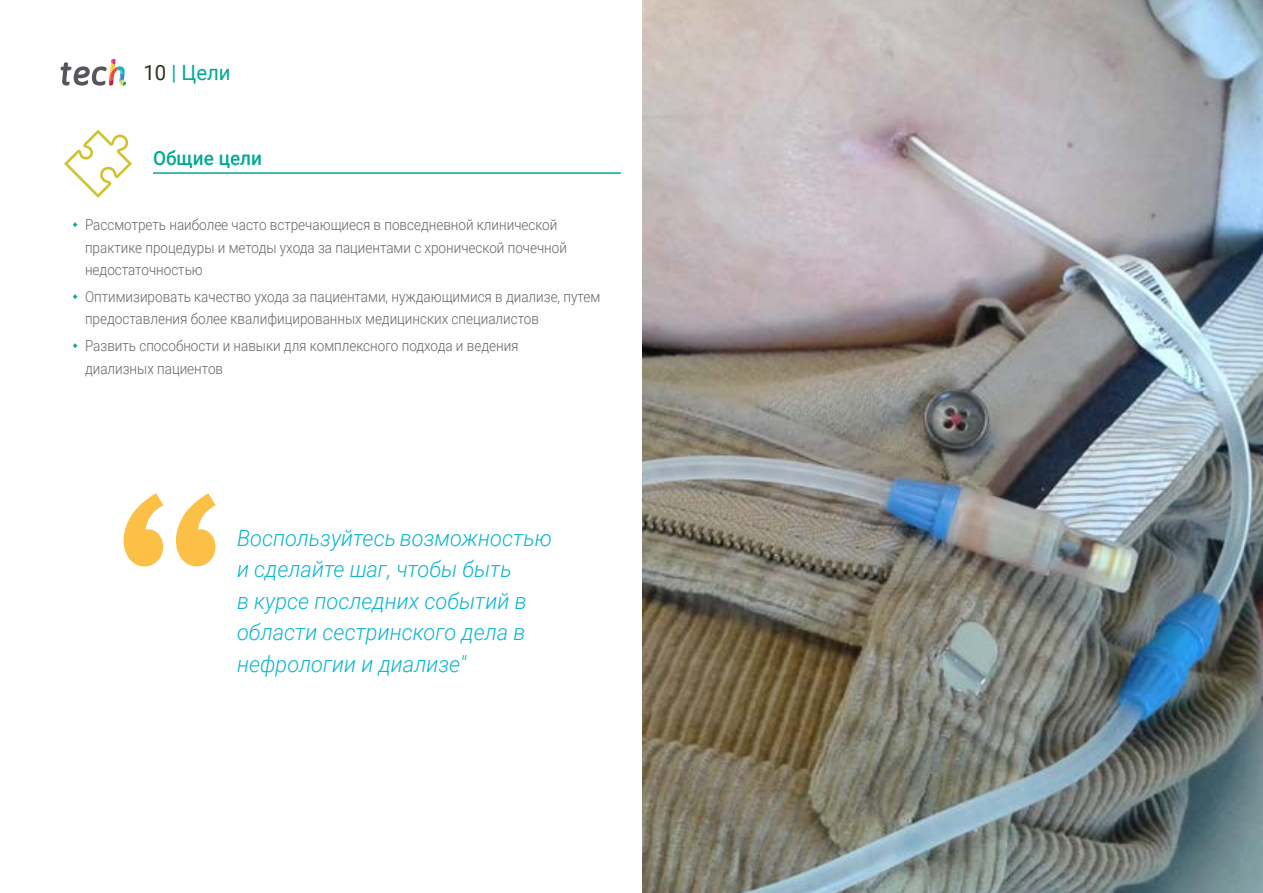
<style>
.page{position:relative;width:1263px;height:893px;background:#fff}
.page>*{position:absolute;margin:0;border:0;box-sizing:border-box;transform-origin:0 0}
.t1{font:italic 300 22.5px/31.5px "Roboto";color:#0fb6cf}
.t2{font:21px "Roboto";color:#00a996}
.t3{font:500 19.5px "Roboto";color:#00a996}
.t4{font:300 15px/22.5px "Roboto";color:#61646a;scale:.9 1}
.s1{color:#312e20}
.s2{color:#00aa97}
</style>
<div class="page">
<hr style="left:153px;top:173px;width:468px;height:1px;background:#00a996">
<svg style="left:64px;top:130px;width:68px;height:68px"></svg>
<img style="left:642px;top:0;width:621px;height:893px">
<svg style="left:61px;top:59px;width:65px;height:27px"></svg>
<svg style="left:124px;top:493px;width:92px;height:73px"></svg>
<h2 class="t2" style="left:144px;top:57px;width:89px"><span class="s1">10</span> <span class="s2">|</span> Цели</h2>
<h3 class="t3" style="left:153px;top:144px;width:110px">Общие цели</h3>
<p class="t4" style="left:85px;top:213px;width:537px">Рассмотреть наиболее часто встречающиеся в повседневной клинической практике процедуры и методы ухода за пациентами с хронической почечной недостаточностью</p>
<p class="t4" style="left:85px;top:285px;width:574px">Оптимизировать качество ухода за пациентами, нуждающимися в диализе, путем предоставления более квалифицированных медицинских специалистов</p>
<p class="t4" style="left:85px;top:334px;width:483px">Развить способности и навыки для комплексного подхода и ведения диализных пациентов</p>
<h1 class="t1" style="left:237px;top:521px;width:317px">Воспользуйтесь возможностью и сделайте шаг, чтобы быть<br>в курсе последних событий в области сестринского дела в нефрологии и диализе"</h1>
</div>
